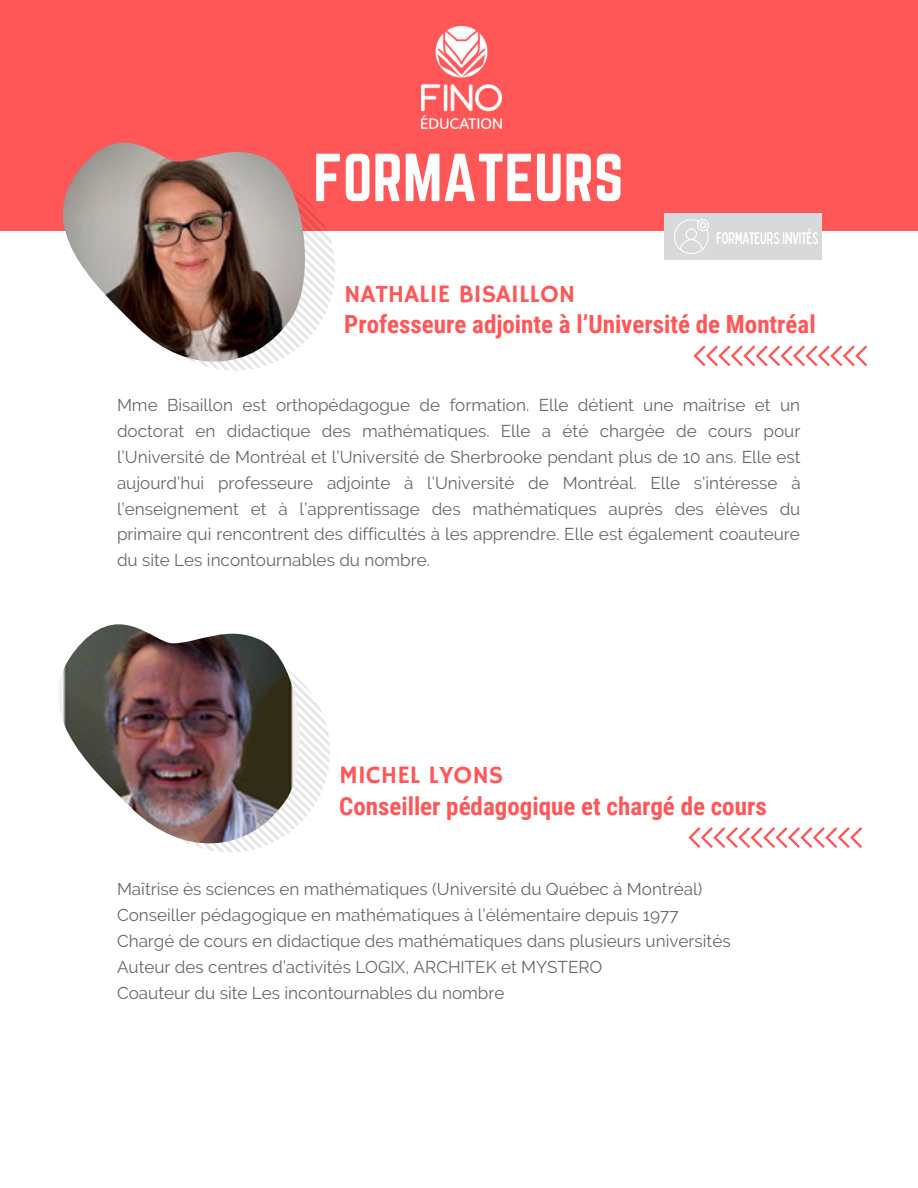
<style>
.page{position:relative;width:918px;height:1188px;background:#fff}
.page>*{position:absolute;margin:0;border:0;box-sizing:border-box;transform-origin:0 0}
.t1{font:59.25px "Norwester";color:#fff}
.t2{font:700 25.05px "Roboto Condensed";color:#ff5757}
.t3{font:25.05px "Hammersmith One";color:#ff5757}
.t4{font:17.1px/25.8px "Raleway";color:#000;text-align:justify}
.t5{font:condensed 16.95px "Bobby Jones";color:#fff}
</style>
<div class="page">
<div style="left:0;top:0;width:918px;height:230px;background:#ff5757"></div>
<img style="left:422px;top:26px;width:80px;height:103px">
<img style="left:134px;top:169px;width:201px;height:202px;border-radius:50%">
<div style="left:664px;top:213px;width:158px;height:46px;background:#d9d9d9"></div>
<svg style="left:674px;top:219px;width:35px;height:35px"></svg>
<img style="left:63px;top:143px;width:242px;height:219px">
<svg style="left:693px;top:345px;width:174px;height:21px"></svg>
<img style="left:129px;top:651px;width:201px;height:201px;border-radius:50%">
<img style="left:58px;top:624px;width:242px;height:219px">
<svg style="left:688px;top:827px;width:174px;height:21px"></svg>
<p class="t1" style="left:313px;top:142px;width:312px">FORMATEURS</p>
<p class="t5" style="left:716px;top:227px;width:104px">FORMATEURSINVITÉS</p>
<p class="t3" style="left:344px;top:279px;width:233px">NATHALIE BISAILLON</p>
<p class="t2" style="left:344px;top:310px;width:473px">Professeure adjointe à l’Université de Montréal</p>
<p class="t4" style="left:117px;top:392px;width:685px">Mme Bisaillon est orthopédagogue de formation. Elle détient une maitrise et un doctorat en didactique des mathématiques. Elle a été chargée de cours pour l’Université de Montréal et l’Université de Sherbrooke pendant plus de 10 ans. Elle est aujourd’hui professeure adjointe à l’Université de Montréal. Elle s’intéresse à l’enseignement et à l’apprentissage des mathématiques auprès des élèves du primaire qui rencontrent des difficultés à les apprendre. Elle est également coauteure du site Les incontournables du nombre.</p>
<p class="t3" style="left:339px;top:761px;width:166px">MICHEL LYONS</p>
<p class="t2" style="left:339px;top:791px;width:429px">Conseiller pédagogique et chargé de cours</p>
<p class="t4" style="left:117px;top:877px;width:615px;text-align:left">Maîtrise ès sciences en mathématiques (Université du Québec à Montréal)<br>Conseiller pédagogique en mathématiques à l’élémentaire depuis 1977<br>Chargé de cours en didactique des mathématiques dans plusieurs universités Auteur des centres d’activités LOGIX, ARCHITEK et MYSTERO<br>Coauteur du site Les incontournables du nombre</p>
</div>
